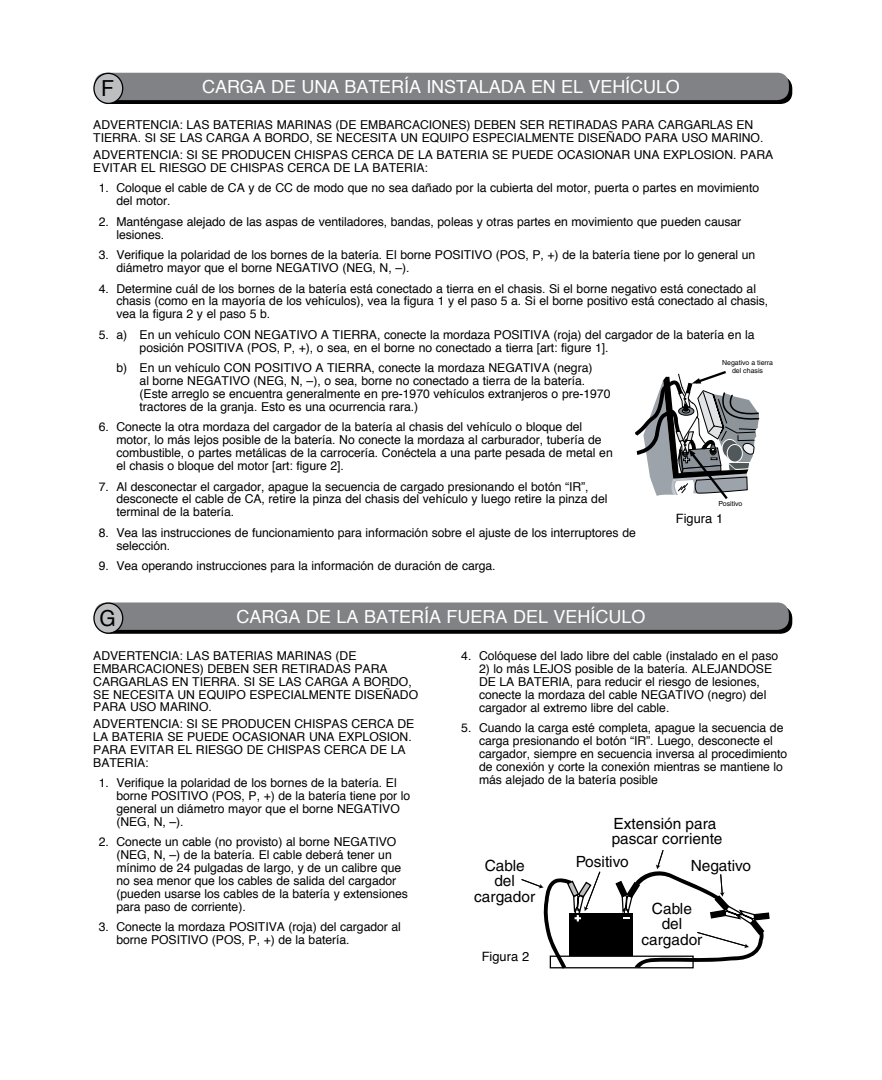
<style>
.page{position:relative;width:882px;height:1080px;background:#fff}
.page>*{position:absolute;margin:0;border:0;box-sizing:border-box;transform-origin:0 0}
.t1{font:22.2px "Helvetica";color:#000;scale:.95 1}
.t2{font:18px "Helvetica";letter-spacing:-.005em;color:#fff}
.t3{font:15.4px/15.4px "Helvetica";color:#000;text-align:center}
.t4{font:12.8px "Helvetica";color:#000}
.t5{font:12.2px/12.8px "Helvetica";letter-spacing:-.005em;color:#000}
.t6{font:7px/8.4px "Helvetica";color:#000;text-align:center}
</style>
<div class="page">
<div style="left:98px;top:606px;width:694px;height:28px;background:#000;border-radius:12px"></div>
<div style="left:95px;top:603px;width:694px;height:27px;background:#808285;border-radius:12px"></div>
<div style="left:94px;top:603px;width:29px;height:30px;background:#bcbec0;border-radius:50%"></div>
<div style="left:93px;top:602px;width:30px;height:32px;border:1px solid #000;border-radius:50%"></div>
<svg style="left:521px;top:850px;width:249px;height:119px"></svg>
<div style="left:468px;top:950px;width:75px;height:23px;background:#fff"></div>
<div style="left:98px;top:77px;width:694px;height:27px;background:linear-gradient(to right,#000,#000);border-radius:12px"></div>
<div style="left:95px;top:73px;width:694px;height:27px;background:#808285;border-radius:12px"></div>
<div style="left:94px;top:73px;width:29px;height:30px;background:#bcbec0;border-radius:50%"></div>
<div style="left:93px;top:73px;width:30px;height:31px;border:1px solid #000;border-radius:50%"></div>
<svg style="left:635px;top:371px;width:125px;height:128px"></svg>
<h1 class="t1" style="left:101px;top:71px;width:15px">F</h1>
<h2 class="t2" style="left:202px;top:73px;width:479px">CARGA DE UNA BATERÍA INSTALADA EN EL VEHÍCULO</h2>
<p class="t5" style="left:93px;top:119px;width:672px">ADVERTENCIA: LAS BATERIAS MARINAS (DE EMBARCACIONES) DEBEN SER RETIRADAS PARA CARGARLAS EN<br>TIERRA. SI SE LAS CARGA A BORDO, SE NECESITA UN EQUIPO ESPECIALMENTE DISEÑADO PARA USO MARINO.</p>
<p class="t5" style="left:93px;top:148px;width:681px">ADVERTENCIA: SI SE PRODUCEN CHISPAS CERCA DE LA BATERIA SE PUEDE OCASIONAR UNA EXPLOSION. PARA<br>EVITAR EL RIESGO DE CHISPAS CERCA DE LA BATERIA:</p>
<p class="t5" style="left:116px;top:182px;width:644px;text-indent:-18px">1. Coloque el cable de CA y de CC de modo que no sea dañado por la cubierta del motor, puerta o partes en movimiento del motor.</p>
<p class="t5" style="left:116px;top:215px;width:626px;text-indent:-18px">2. Manténgase alejado de las aspas de ventiladores, bandas, poleas y otras partes en movimiento que pueden causar lesiones.</p>
<p class="t5" style="left:116px;top:249px;width:640px;text-indent:-18px">3. Verifique la polaridad de los bornes de la batería. El borne POSITIVO (POS, P, +) de la batería tiene por lo general un diámetro mayor que el borne NEGATIVO (NEG, N, –).</p>
<p class="t5" style="left:116px;top:282px;width:653px;text-indent:-18px">4. Determine cuál de los bornes de la batería está conectado a tierra en el chasis. Si el borne negativo está conectado al chasis (como en la mayoría de los vehículos), vea la figura 1 y el paso 5 a. Si el borne positivo está conectado al chasis, vea la figura 2 y el paso 5 b.</p>
<p class="t5" style="left:140px;top:328px;width:616px;text-indent:-41px">5. a) En un vehículo CON NEGATIVO A TIERRA, conecte la mordaza POSITIVA (roja) del cargador de la batería en la posición POSITIVA (POS, P, +), o sea, en el borne no conectado a tierra [art: figure 1].</p>
<p class="t5" style="left:140px;top:362px;width:472px;text-indent:-23px">b) En un vehículo CON POSITIVO A TIERRA, conecte la mordaza NEGATIVA (negra)<br>al borne NEGATIVO (NEG, N, –), o sea, borne no conectado a tierra de la batería. (Este arreglo se encuentra generalmente en pre-1970 vehículos extranjeros o pre-1970 tractores de la granja. Esto es una ocurrencia rara.)</p>
<p class="t5" style="left:116px;top:421px;width:498px;text-indent:-18px">6. Conecte la otra mordaza del cargador de la batería al chasis del vehículo o bloque del motor, lo más lejos posible de la batería. No conecte la mordaza al carburador, tubería de combustible, o partes metálicas de la carrocería. Conéctela a una parte pesada de metal en el chasis o bloque del motor [art: figure 2].</p>
<p class="t5" style="left:116px;top:480px;width:493px;text-indent:-18px">7. Al desconectar el cargador, apague la secuencia de cargado presionando el botón “IR”, desconecte el cable de CA, retire la pinza del chasis del vehículo y luego retire la pinza del terminal de la batería.</p>
<p class="t5" style="left:116px;top:527px;width:521px;text-indent:-18px">8. Vea las instrucciones de funcionamiento para información sobre el ajuste de los interruptores de selección.</p>
<p class="t5" style="left:99px;top:560px;width:398px">9. Vea operando instrucciones para la información de duración de carga.</p>
<p class="t6" style="left:722px;top:358px;width:52px">Negativo a tierra del chasis</p>
<p class="t6" style="left:719px;top:500px;width:25px">Positivo</p>
<p class="t4" style="left:676px;top:509px;width:49px">Figura 1</p>
<h1 class="t1" style="left:100px;top:601px;width:19px">G</h1>
<h2 class="t2" style="left:236px;top:603px;width:411px">CARGA DE LA BATERÍA FUERA DEL VEHÍCULO</h2>
<p class="t5" style="left:93px;top:650px;width:326px">ADVERTENCIA: LAS BATERIAS MARINAS (DE EMBARCACIONES) DEBEN SER RETIRADAS PARA CARGARLAS EN TIERRA. SI SE LAS CARGA A BORDO, SE NECESITA UN EQUIPO ESPECIALMENTE DISEÑADO PARA USO MARINO.</p>
<p class="t5" style="left:93px;top:718px;width:323px">ADVERTENCIA: SI SE PRODUCEN CHISPAS CERCA DE LA BATERIA SE PUEDE OCASIONAR UNA EXPLOSION.<br>PARA EVITAR EL RIESGO DE CHISPAS CERCA DE LA BATERIA:</p>
<p class="t5" style="left:116px;top:777px;width:295px;text-indent:-18px">1. Verifique la polaridad de los bornes de la batería. El borne POSITIVO (POS, P, +) de la batería tiene por lo general un diámetro mayor que el borne NEGATIVO (NEG, N, –).</p>
<p class="t5" style="left:116px;top:836px;width:293px;text-indent:-18px">2. Conecte un cable (no provisto) al borne NEGATIVO (NEG, N, –) de la batería. El cable deberá tener un mínimo de 24 pulgadas de largo, y de un calibre que no sea menor que los cables de salida del cargador (pueden usarse los cables de la batería y extensiones para paso de corriente).</p>
<p class="t5" style="left:116px;top:921px;width:286px;text-indent:-18px">3. Conecte la mordaza POSITIVA (roja) del cargador al borne POSITIVO (POS, P, +) de la batería.</p>
<p class="t5" style="left:461px;top:650px;width:318px">4. Colóquese del lado libre del cable (instalado en el paso</p>
<p class="t5" style="left:479px;top:663px;width:295px">2) lo más LEJOS posible de la batería. ALEJANDOSE DE LA BATERIA, para reducir el riesgo de lesiones, conecte la mordaza del cable NEGATIVO (negro) del cargador al extremo libre del cable.</p>
<p class="t5" style="left:479px;top:722px;width:310px;text-indent:-18px">5. Cuando la carga esté completa, apague la secuencia de carga presionando el botón “IR”. Luego, desconecte el cargador, siempre en secuencia inversa al procedimiento de conexión y corte la conexión mientras se mantiene lo más alejado de la batería posible</p>
<p class="t3" style="left:612px;top:816px;width:112px;text-align:left">Extensión para pascar corriente</p>
<p class="t3" style="left:691px;top:858px;width:62px">Negativo</p>
<p class="t3" style="left:576px;top:854px;width:54px">Positivo</p>
<p class="t3" style="left:474px;top:858px;width:62px">Cable del cargador</p>
<p class="t3" style="left:642px;top:901px;width:62px">Cable del cargador</p>
<p class="t4" style="left:482px;top:947px;width:49px">Figura 2</p>
</div>
